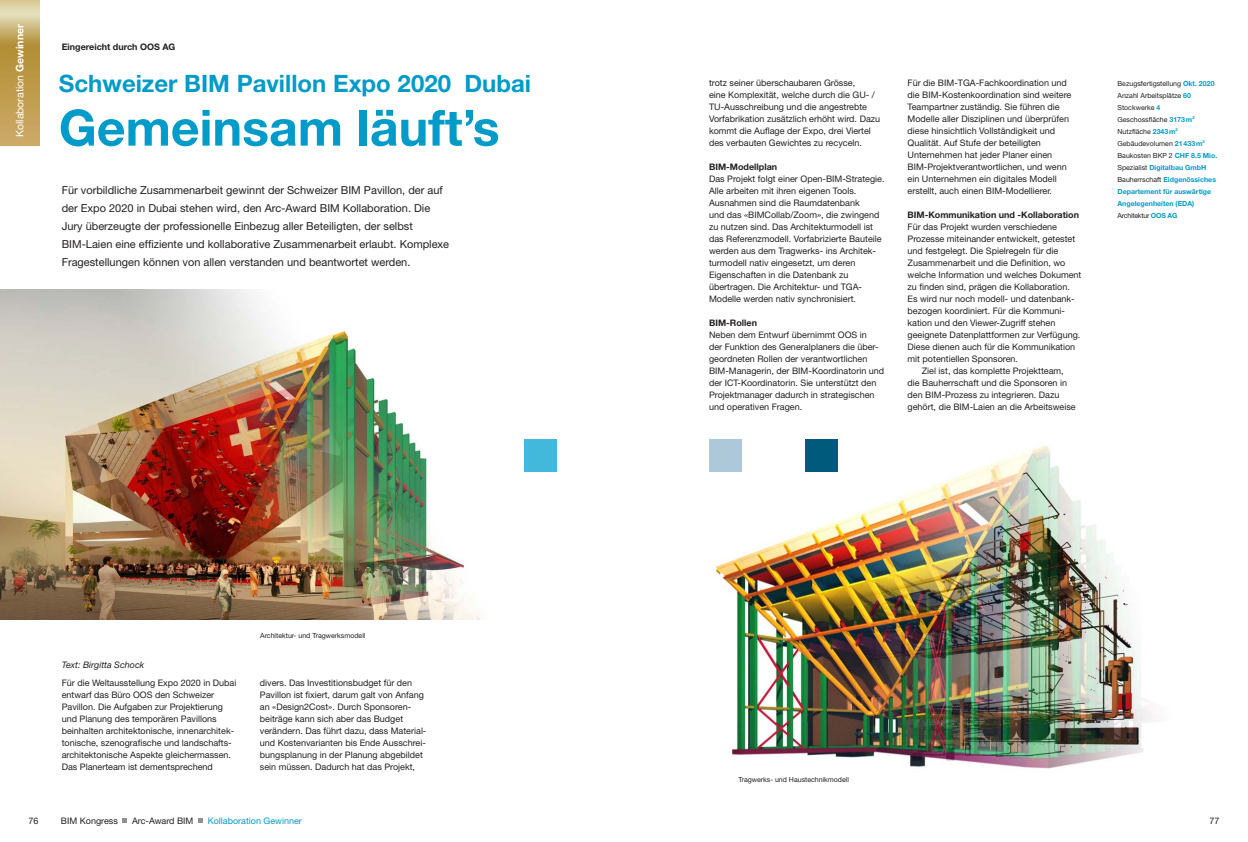
<style>
.page{position:relative;width:1248px;height:842px;background:#fff}
.page>*{position:absolute;margin:0;border:0;box-sizing:border-box;transform-origin:0 0}
.head_gross_bold_50{font:700 50px "Helvetica Neue LT Pro";color:#009bc8}
.head_gross_bold_50-2{font:700 24px "Helvetica Neue LT Pro";color:#009bc8}
.lead_roman_11{font:11px/18px "Helvetica Neue LT Pro";color:#231f20}
.t1{font:10.5px "Helvetica Neue LT Pro";color:#fff}
.copy_roman_9{font:9px/12px "Helvetica Neue LT Pro";color:#231f20}
.zwischentitel_bold_9{font:700 9px "Helvetica Neue LT Pro";color:#231f20}
.copy_roman_9-2{font:700 9px "Helvetica Neue LT Pro";color:#231f20}
.copy_roman_9-3{font:9px "Helvetica Neue LT Pro";color:#009bc8}
.copy_roman_9-4{font:italic 9px "Helvetica Neue LT Pro";color:#231f20}
.legende_roman_7{font:7px "Helvetica Neue LT Pro";color:#231f20}
.legende_roman_7-2{font:700 7px/12px "Helvetica Neue LT Pro";color:#009bc8}
.legende_roman_7-3{font:7px "Helvetica Neue LT Pro";letter-spacing:-.03em;color:#231f20}
.s1{font-weight:700}
.s2{font-weight:700;color:#009bc8}
.s3{font-weight:400;color:#231f20}
</style>
<div class="page">
<img style="left:709px;top:439px;width:445px;height:330px">
<svg style="left:123px;top:818px;width:4px;height:5px"></svg>
<svg style="left:198px;top:818px;width:5px;height:5px"></svg>
<img style="left:0;top:290px;width:480px;height:330px">
<div style="left:709px;top:440px;width:32px;height:32px;background:#adc8d8"></div>
<div style="left:524px;top:440px;width:32px;height:32px;background:#42b9db"></div>
<div style="left:805px;top:440px;width:32px;height:32px;background:#005a7c"></div>
<svg style="left:0;top:0;width:40px;height:146px;background:#c4a760"></svg>
<p class="t1" style="left:13px;top:137px;width:114px;rotate:-90deg">Kollaboration <span class="s1">Gewinner</span></p>
<p class="zwischentitel_bold_9" style="left:62px;top:41px;width:115px">Eingereicht durch OOS AG</p>
<p class="head_gross_bold_50-2" style="left:59px;top:68px;width:473px">Schweizer BIM Pavillon Expo 2020 Dubai</p>
<p class="head_gross_bold_50" style="left:59px;top:96px;width:442px">Gemeinsam läuft’s</p>
<p class="lead_roman_11" style="left:62px;top:180px;width:389px">Für vorbildliche Zusammenarbeit gewinnt der Schweizer BIM Pavillon, der auf der Expo 2020 in Dubai stehen wird, den Arc-Award BIM Kollaboration. Die Jury überzeugte der professionelle Einbezug aller Beteiligten, der selbst BIM-Laien eine effiziente und kollaborative Zusammenarbeit erlaubt. Komplexe Fragestellungen können von allen verstanden und beantwortet werden.</p>
<p class="copy_roman_9-4" style="left:62px;top:659px;width:84px">Text: Birgitta Schock</p>
<p class="legende_roman_7" style="left:260px;top:631px;width:107px">Architektur- und Tragwerksmodell</p>
<p class="copy_roman_9" style="left:62px;top:676px;width:176px">Für die Weltausstellung Expo 2020 in Dubai entwarf das Büro OOS den Schweizer Pavillon. Die Aufgaben zur Projektierung und Planung des temporären Pavillons beinhalten architektonische, innenarchitek&shy;tonische, szenografische und landschafts&shy;architektonische Aspekte gleichermassen.<br>Das Planerteam ist dementsprechend</p>
<p class="copy_roman_9" style="left:260px;top:676px;width:168px">divers. Das Investitionsbudget für den Pavillon ist fixiert, darum galt von Anfang an «Design2Cost». Durch Sponsoren&shy;beiträge kann sich aber das Budget verändern. Das führt dazu, dass Material&shy;und Kostenvarianten bis Ende Ausschrei&shy;bungsplanung in der Planung abgebildet sein müssen. Dadurch hat das Projekt,</p>
<p class="copy_roman_9" style="left:28px;top:814px;width:12px">76</p>
<p class="copy_roman_9" style="left:61px;top:814px;width:58px">BIM Kongress</p>
<p class="copy_roman_9" style="left:132px;top:814px;width:63px">Arc-Award BIM</p>
<p class="copy_roman_9-3" style="left:208px;top:815px;width:96px">Kollaboration Gewinner</p>
<p class="copy_roman_9" style="left:709px;top:76px;width:172px">trotz seiner überschaubaren Grösse,<br>eine Komplexität, welche durch die GU- / TU-Ausschreibung und die angestrebte Vorfabrikation zusätzlich erhöht wird. Dazu kommt die Auflage der Expo, drei Viertel des verbauten Gewichtes zu recyceln.</p>
<p class="zwischentitel_bold_9" style="left:709px;top:161px;width:70px">BIM-Modellplan</p>
<p class="copy_roman_9" style="left:709px;top:172px;width:177px">Das Projekt folgt einer Open-BIM-Strategie.<br>Alle arbeiten mit ihren eigenen Tools.<br>Ausnahmen sind die Raumdatenbank<br>und das «BIMCollab/Zoom», die zwingend zu nutzen sind. Das Architekturmodell ist das Referenzmodell. Vorfabrizierte Bauteile werden aus dem Tragwerks- ins Architek&shy;turmodell nativ eingesetzt, um deren Eigenschaften in die Datenbank zu übertragen. Die Architektur- und TGA-Modelle werden nativ synchronisiert.</p>
<p class="zwischentitel_bold_9" style="left:709px;top:317px;width:49px">BIM-Rollen</p>
<p class="copy_roman_9" style="left:709px;top:328px;width:177px">Neben dem Entwurf übernimmt OOS in<br>der Funktion des Generalplaners die über&shy;geordneten Rollen der verantwortlichen BIM-Managerin, der BIM-Koordinatorin und der ICT-Koordinatorin. Sie unterstützt den Projektmanager dadurch in strategischen und operativen Fragen.</p>
<p class="copy_roman_9" style="left:907px;top:76px;width:165px">Für die BIM-TGA-Fachkoordination und die BIM-Kostenkoordination sind weitere Teampartner zuständig. Sie führen die Modelle aller Disziplinen und überprüfen diese hinsichtlich Vollständigkeit und Qualität. Auf Stufe der beteiligten Unternehmen hat jeder Planer einen BIM-Projektverantwortlichen, und wenn ein Unternehmen ein digitales Modell erstellt, auch einen BIM-Modellierer.</p>
<p class="copy_roman_9-2" style="left:907px;top:209px;width:173px">BIM-Kommunikation und -Kollaboration</p>
<p class="copy_roman_9" style="left:907px;top:220px;width:175px">Für das Projekt wurden verschiedene Prozesse miteinander entwickelt, getestet und festgelegt. Die Spielregeln für die Zusammenarbeit und die Definition, wo welche Information und welches Dokument zu finden sind, prägen die Kollaboration.<br>Es wird nur noch modell- und datenbank&shy;bezogen koordiniert. Für die Kommuni&shy;kation und den Viewer-Zugriff stehen geeignete Datenplattformen zur Verfügung.<br>Diese dienen auch für die Kommunikation mit potentiellen Sponsoren.</p>
<p class="copy_roman_9" style="left:907px;top:364px;width:170px;text-indent:14px">Ziel ist, das komplette Projektteam, die Bauherrschaft und die Sponsoren in den BIM-Prozess zu integrieren. Dazu gehört, die BIM-Laien an die Arbeitsweise</p>
<p class="legende_roman_7" style="left:1117px;top:79px;width:98px">Bezugsfertigstellung <span class="s2">Okt. 2020</span></p>
<p class="legende_roman_7" style="left:1117px;top:91px;width:75px">Anzahl Arbeitsplätze <span class="s2">60</span></p>
<p class="legende_roman_7" style="left:1117px;top:103px;width:44px">Stockwerke <span class="s2">4</span></p>
<p class="legende_roman_7" style="left:1117px;top:115px;width:79px">Geschossfläche <span class="s2">3173m</span><sup>2</sup></p>
<p class="legende_roman_7" style="left:1117px;top:127px;width:62px">Nutzfläche <span class="s2">2343m</span><sup>2</sup></p>
<p class="legende_roman_7" style="left:1117px;top:139px;width:89px">Gebäudevolumen <span class="s2">21433m</span><sup>3</sup></p>
<p class="legende_roman_7" style="left:1117px;top:151px;width:101px">Baukosten BKP 2 <span class="s2">CHF 8.5 Mio.</span></p>
<p class="legende_roman_7-2" style="left:1117px;top:161px;width:90px"><span class="s3">Spezialist</span> Digitalbau GmbH</p>
<p class="legende_roman_7-2" style="left:1117px;top:173px;width:100px"><span class="s3">Bauherrschaft</span> Eidgenössiches<br>Departement für auswärtige<br>Angelegenheiten (EDA)</p>
<p class="legende_roman_7-3" style="left:1117px;top:211px;width:61px">Architektur <span class="s2">OOS AG</span></p>
<p class="legende_roman_7" style="left:738px;top:775px;width:112px">Tragwerks- und Haustechnikmodell</p>
<p class="copy_roman_9" style="left:1209px;top:814px;width:12px">77</p>
</div>
